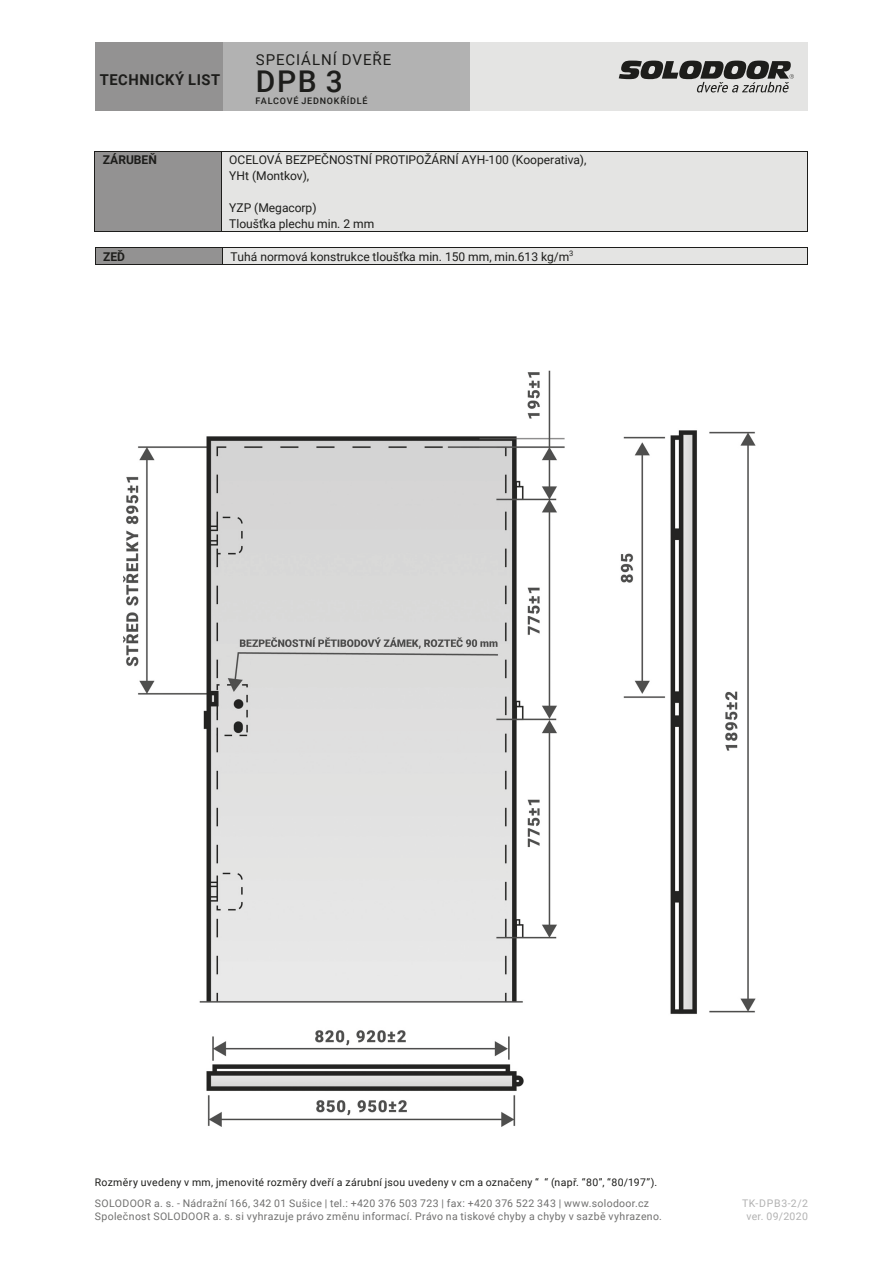
<style>
.page{position:relative;width:893px;height:1263px;background:#fff}
.page>*{position:absolute;margin:0;border:0;box-sizing:border-box;transform-origin:0 0}
.nedpis-název_řady{font:500 30px "Roboto";color:#1d1d1b}
.modelová_řada{font:15px "Roboto";letter-spacing:.065em;color:#1d1d1b}
.t1{font:700 15px "Roboto";letter-spacing:.035em;color:#1d1d1b}
.t2{font:12px/15.9px "Roboto";color:#1d1d1b}
.t3{font:700 12px/15.9px "Roboto";letter-spacing:-.005em;color:#1d1d1b}
.tabulka-textiky{font:10.5px "Roboto";letter-spacing:.03em;color:#70706f}
.tabulka-textiky-2{font:10.5px "Roboto";letter-spacing:.03em;color:#1d1d1b}
.tabulka-textiky-3{font:10.5px "Roboto";letter-spacing:.04em;color:#b2b2b2}
.nedpis-název_řady-2{font:500 9px "Roboto";letter-spacing:.085em;color:#1d1d1b}
</style>
<div class="page">
<img style="left:123px;top:370px;width:633px;height:757px">
<div style="left:446px;top:43px;width:362px;height:68px;background:#e4e4e3"></div>
<div style="left:96px;top:43px;width:374px;height:68px;background:#b2b2b2"></div>
<div style="left:95px;top:43px;width:127px;height:68px;background:#939292"></div>
<svg style="left:619px;top:61px;width:175px;height:31px"></svg>
<div style="left:210px;top:151px;width:598px;height:80px;background:#e4e4e3"></div>
<div style="left:210px;top:248px;width:598px;height:16px;background:#e4e4e3"></div>
<div style="left:95px;top:151px;width:127px;height:80px;background:#939292"></div>
<div style="left:95px;top:248px;width:128px;height:16px;background:#939292"></div>
<hr style="left:95px;top:151px;width:126px;height:1px;background:#1d1d1b">
<hr style="left:222px;top:151px;width:585px;height:1px;background:#1d1d1b">
<hr style="left:94px;top:152px;width:1px;height:79px;background:#1d1d1b">
<hr style="left:95px;top:231px;width:126px;height:1px;background:#1d1d1b">
<hr style="left:221px;top:152px;width:1px;height:79px;background:#1d1d1b">
<hr style="left:222px;top:231px;width:585px;height:1px;background:#1d1d1b">
<hr style="left:807px;top:152px;width:1px;height:79px;background:#1d1d1b">
<hr style="left:96px;top:247px;width:126px;height:1px;background:#1d1d1b">
<hr style="left:223px;top:247px;width:584px;height:1px;background:#1d1d1b">
<svg style="left:95px;top:247px;width:1px;height:18px"></svg>
<hr style="left:96px;top:264px;width:126px;height:1px;background:#1d1d1b">
<svg style="left:222px;top:247px;width:1px;height:18px"></svg>
<hr style="left:223px;top:264px;width:584px;height:1px;background:#1d1d1b">
<svg style="left:807px;top:247px;width:1px;height:18px"></svg>
<p class="t1" style="left:100px;top:69px;width:122px">TECHNICKÝ LIST</p>
<p class="modelová_řada" style="left:256px;top:49px;width:137px">SPECIÁLNÍ DVEŘE</p>
<p class="nedpis-název_řady" style="left:256px;top:60px;width:88px">DPB 3</p>
<p class="nedpis-název_řady-2" style="left:256px;top:94px;width:113px">FALCOVÉ JEDNOKŘÍDLÉ</p>
<p class="t3" style="left:103px;top:151px;width:56px">ZÁRUBEŇ</p>
<p class="t2" style="left:229px;top:151px;width:359px">OCELOVÁ BEZPEČNOSTNÍ PROTIPOŽÁRNÍ AYH-100 (Kooperativa),<br>YHt (Montkov),</p>
<p class="t2" style="left:229px;top:199px;width:147px">YZP (Megacorp)<br>Tloušťka plechu min. 2 mm</p>
<p class="t3" style="left:103px;top:248px;width:23px">ZEĎ</p>
<p class="t2" style="left:230px;top:248px;width:345px">Tuhá normová konstrukce tloušťka min. 150 mm, min.613 kg/m<sup>3</sup></p>
<p class="t3" style="left:230px;top:195px;width:115px">AO209/C5/2019/027 +TT199/2018</p>
<p class="t3" style="left:230px;top:244px;width:99px">+ SK02-ZSV-0413</p>
<p class="tabulka-textiky-2" style="left:95px;top:1175px;width:564px">Rozměry uvedeny v mm, jmenovité rozměry dveří a zárubní jsou uvedeny v cm a označeny “ “ (např. “80”, “80/197”).</p>
<p class="tabulka-textiky" style="left:95px;top:1196px;width:556px">SOLODOOR a. s. - Nádražní 166, 342 01 Sušice | tel.: +420 376 503 723 | fax: +420 376 522 343 | www.solodoor.cz</p>
<p class="tabulka-textiky" style="left:95px;top:1209px;width:569px">Společnost SOLODOOR a. s. si vyhrazuje právo změnu informací. Právo na tiskové chyby a chyby v sazbě vyhrazeno.</p>
<p class="tabulka-textiky-3" style="left:742px;top:1196px;width:67px">TK-DPB3-2/2</p>
<p class="tabulka-textiky-3" style="left:746px;top:1209px;width:63px">ver. 09/2020</p>
</div>
